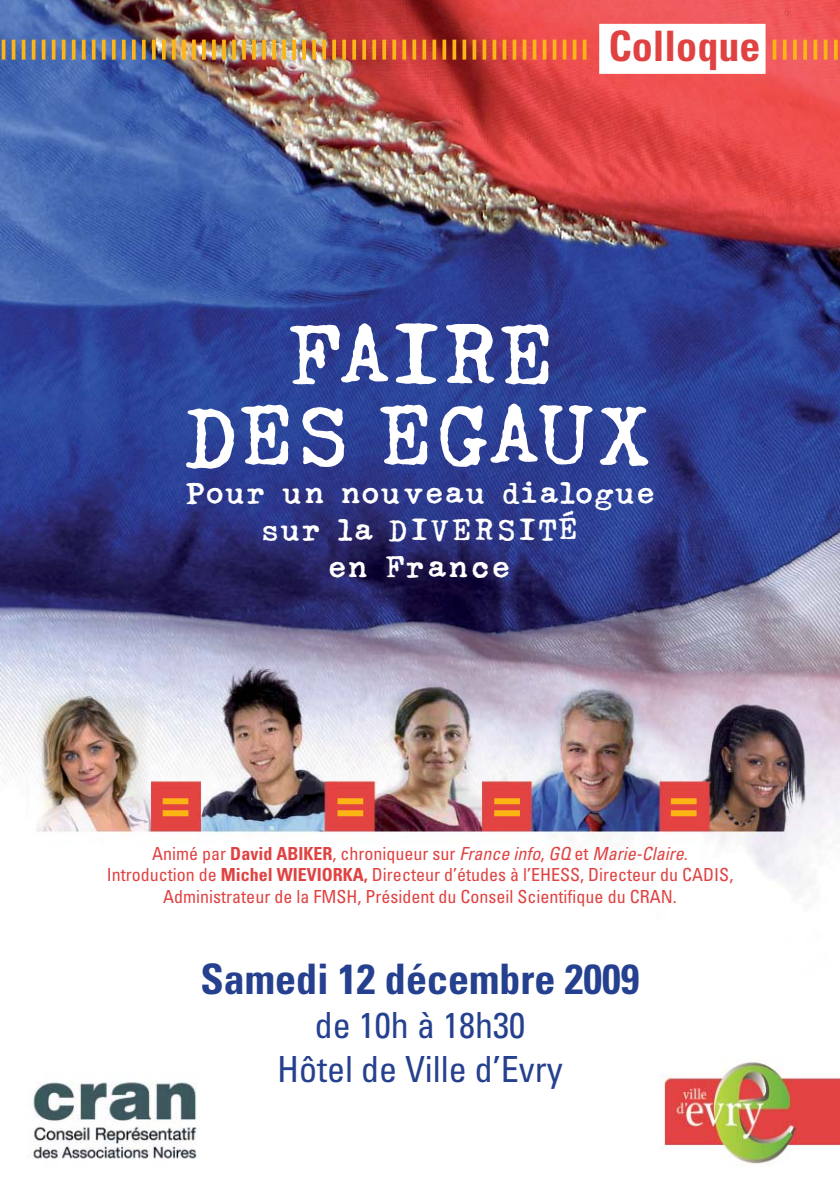
<style>
.page{position:relative;width:840px;height:1191px;background:#fff}
.page>*{position:absolute;margin:0;border:0;box-sizing:border-box;transform-origin:0 0}
.t1{font:128px "Linotype Typo American";color:#fff}
.t2{font:128px "Linotype Typo American";letter-spacing:-.025em;color:#fff}
.t3{font:45.6px/36.8px "Linotype Typo American";color:#fff;text-align:center}
.t4{font:700 condensed 42px "Univers";color:#25408e}
.t5{font:700 condensed 42px "Univers";color:#e04242}
.t6{font:condensed 36px/44px "Univers";color:#25408e;text-align:center}
.t7{font:condensed 18px/21.6px "Univers";color:#e04242;text-align:center}
.s1{font-weight:700}
.s2{font-style:italic}
</style>
<div class="page">
<img style="left:0;top:0;width:839px;height:1166px">
<div style="left:599px;top:24px;width:166px;height:50px;background:#fff"></div>
<hr style="left:2px;top:40px;width:3px;height:20px;background:#fdb415">
<hr style="left:12px;top:40px;width:3px;height:20px;background:#fdb415">
<hr style="left:22px;top:40px;width:3px;height:20px;background:#fdb415">
<hr style="left:32px;top:40px;width:3px;height:20px;background:#fdb415">
<hr style="left:42px;top:40px;width:3px;height:20px;background:#fdb415">
<hr style="left:52px;top:40px;width:3px;height:20px;background:#fdb415">
<hr style="left:62px;top:40px;width:3px;height:20px;background:#fdb415">
<hr style="left:72px;top:40px;width:3px;height:20px;background:#fdb415">
<hr style="left:82px;top:40px;width:3px;height:20px;background:#fdb415">
<hr style="left:92px;top:40px;width:3px;height:20px;background:#fdb415">
<hr style="left:102px;top:40px;width:3px;height:20px;background:#fdb415">
<hr style="left:112px;top:40px;width:3px;height:20px;background:#fdb415">
<svg style="left:122px;top:40px;width:4px;height:20px"></svg>
<svg style="left:132px;top:40px;width:4px;height:20px"></svg>
<svg style="left:142px;top:40px;width:4px;height:20px"></svg>
<svg style="left:152px;top:40px;width:4px;height:20px"></svg>
<svg style="left:162px;top:40px;width:4px;height:20px"></svg>
<svg style="left:172px;top:40px;width:4px;height:20px"></svg>
<svg style="left:182px;top:40px;width:4px;height:20px"></svg>
<svg style="left:192px;top:40px;width:4px;height:20px"></svg>
<svg style="left:202px;top:40px;width:4px;height:20px"></svg>
<svg style="left:212px;top:40px;width:4px;height:20px"></svg>
<svg style="left:222px;top:40px;width:4px;height:20px"></svg>
<svg style="left:232px;top:40px;width:4px;height:20px"></svg>
<svg style="left:242px;top:40px;width:4px;height:20px"></svg>
<svg style="left:252px;top:40px;width:4px;height:20px"></svg>
<svg style="left:262px;top:40px;width:4px;height:20px"></svg>
<svg style="left:272px;top:40px;width:4px;height:20px"></svg>
<svg style="left:282px;top:40px;width:4px;height:20px"></svg>
<svg style="left:292px;top:40px;width:4px;height:20px"></svg>
<svg style="left:302px;top:40px;width:4px;height:20px"></svg>
<svg style="left:312px;top:40px;width:4px;height:20px"></svg>
<svg style="left:322px;top:40px;width:4px;height:20px"></svg>
<svg style="left:332px;top:40px;width:4px;height:20px"></svg>
<svg style="left:342px;top:40px;width:4px;height:20px"></svg>
<svg style="left:352px;top:40px;width:4px;height:20px"></svg>
<svg style="left:362px;top:40px;width:4px;height:20px"></svg>
<svg style="left:372px;top:40px;width:4px;height:20px"></svg>
<svg style="left:382px;top:40px;width:4px;height:20px"></svg>
<svg style="left:392px;top:40px;width:4px;height:20px"></svg>
<svg style="left:402px;top:40px;width:4px;height:20px"></svg>
<svg style="left:412px;top:40px;width:4px;height:20px"></svg>
<svg style="left:422px;top:40px;width:4px;height:20px"></svg>
<svg style="left:432px;top:40px;width:4px;height:20px"></svg>
<svg style="left:442px;top:40px;width:4px;height:20px"></svg>
<svg style="left:452px;top:40px;width:4px;height:20px"></svg>
<svg style="left:462px;top:40px;width:4px;height:20px"></svg>
<svg style="left:472px;top:40px;width:4px;height:20px"></svg>
<svg style="left:482px;top:40px;width:4px;height:20px"></svg>
<svg style="left:492px;top:40px;width:4px;height:20px"></svg>
<svg style="left:502px;top:40px;width:4px;height:20px"></svg>
<svg style="left:512px;top:40px;width:4px;height:20px"></svg>
<svg style="left:522px;top:40px;width:4px;height:20px"></svg>
<svg style="left:532px;top:40px;width:4px;height:20px"></svg>
<svg style="left:542px;top:40px;width:4px;height:20px"></svg>
<svg style="left:552px;top:40px;width:4px;height:20px"></svg>
<svg style="left:562px;top:40px;width:4px;height:20px"></svg>
<svg style="left:572px;top:40px;width:4px;height:20px"></svg>
<svg style="left:582px;top:40px;width:4px;height:20px"></svg>
<svg style="left:772px;top:40px;width:4px;height:20px"></svg>
<svg style="left:782px;top:40px;width:4px;height:20px"></svg>
<svg style="left:792px;top:40px;width:4px;height:20px"></svg>
<svg style="left:802px;top:40px;width:4px;height:20px"></svg>
<hr style="left:813px;top:40px;width:3px;height:20px;background:#fdb415">
<svg style="left:823px;top:40px;width:4px;height:20px"></svg>
<svg style="left:833px;top:40px;width:4px;height:20px"></svg>
<div style="left:163px;top:798px;width:25px;height:6px;background:#fdb415"></div>
<div style="left:163px;top:810px;width:25px;height:6px;background:#fdb415"></div>
<div style="left:337px;top:798px;width:26px;height:6px;background:#fdb415"></div>
<div style="left:337px;top:810px;width:26px;height:6px;background:#fdb415"></div>
<div style="left:494px;top:798px;width:25px;height:6px;background:#fdb415"></div>
<div style="left:494px;top:810px;width:25px;height:6px;background:#fdb415"></div>
<div style="left:670px;top:798px;width:26px;height:6px;background:#fdb415"></div>
<div style="left:670px;top:810px;width:26px;height:6px;background:#fdb415"></div>
<h3 class="t5" style="left:608px;top:31px;width:153px">Colloque</h3>
<h1 class="t2" style="left:284px;top:267px;width:273px">FAIRE</h1>
<h1 class="t1" style="left:186px;top:348px;width:469px">DES EGAUX</h1>
<h2 class="t3" style="left:184px;top:470px;width:472px">Pour un nouveau dialogue sur la DIVERSITÉ<br>en France</h2>
<p class="t7" style="left:107px;top:844px;width:627px">Animé par <span class="s1">David ABIKER</span>, chroniqueur sur <span class="s2">France info</span>, <span class="s2">GQ</span> et <span class="s2">Marie-Claire</span>.<br>Introduction de <span class="s1">Michel WIEVIORKA,</span> Directeur d’études à l’EHESS, Directeur du CADIS,<br>Administrateur de la FMSH, Président du Conseil Scientifique du CRAN.</p>
<h3 class="t4" style="left:200px;top:963px;width:440px">Samedi 12 décembre 2009</h3>
<h3 class="t6" style="left:277px;top:1006px;width:287px">de 10h à 18h30<br>Hôtel de Ville d’Evry</h3>
</div>
